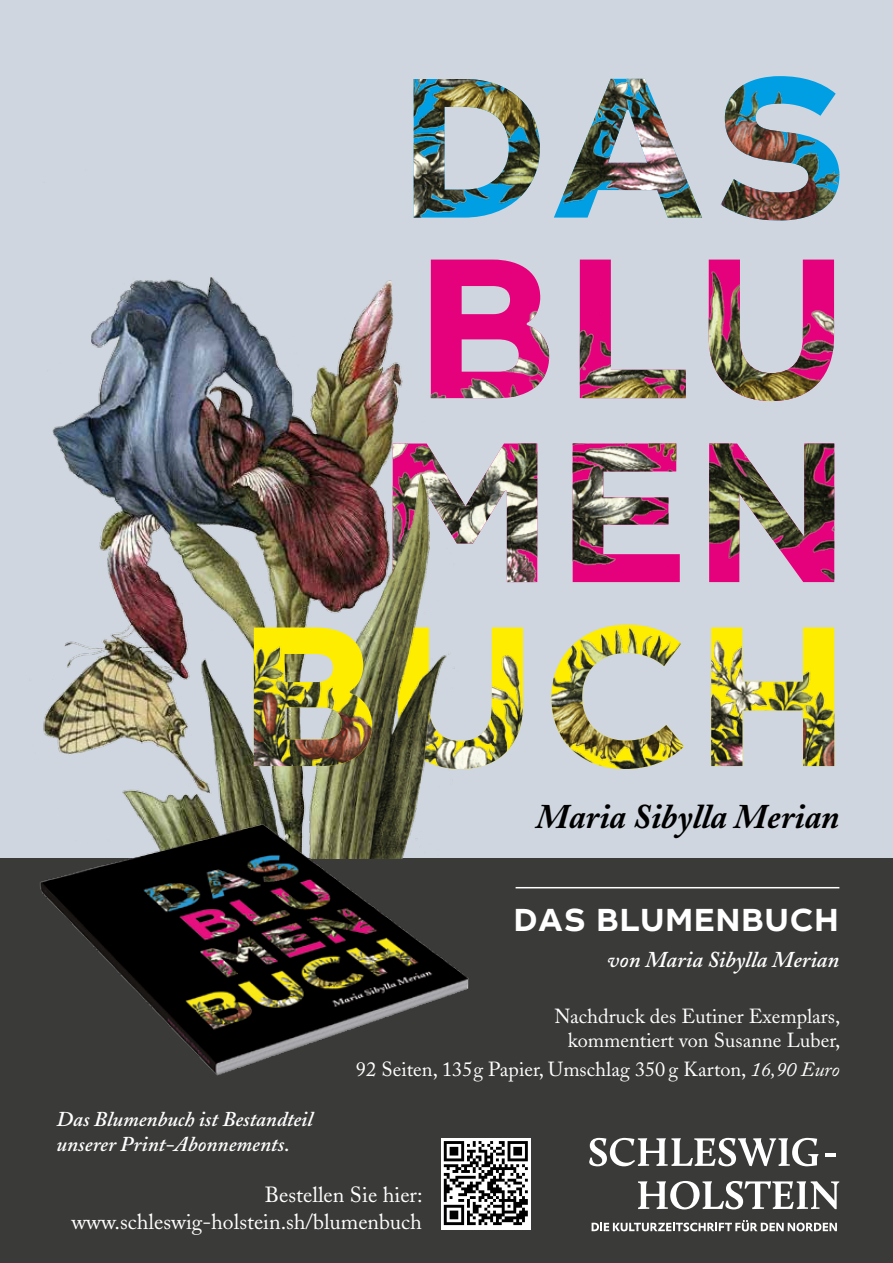
<style>
.page{position:relative;width:893px;height:1263px;background:#fff}
.page>*{position:absolute;margin:0;border:0;box-sizing:border-box;transform-origin:0 0}
.t1{font:italic 700 34.5px "Adobe Caslon";color:#000}
.t2{font:700 33px "Leto Sans";letter-spacing:.01em;color:#fff}
.t3{font:italic 600 22.5px "Adobe Caslon";color:#fff}
.t4{font:21.75px/26.1px "Adobe Caslon";color:#fff;text-align:right}
.t5{font:italic 600 21px/25.2px "Adobe Caslon";color:#fff}
.t6{font:20.25px/24.3px "Adobe Caslon";color:#fff;text-align:right}
.s1{font-style:italic}
</style>
<div class="page">
<div style="left:0;top:856px;width:893px;height:407px;background:#3a3a39"></div>
<div style="left:0;top:0;width:893px;height:857px;background:#cfd6df"></div>
<img style="left:0;top:277px;width:371px;height:581px">
<img style="left:513px;top:625px;width:321px;height:144px">
<img style="left:513px;top:260px;width:321px;height:322px">
<img style="left:414px;top:76px;width:425px;height:144px">
<img style="left:254px;top:627px;width:117px;height:139px">
<img style="left:371px;top:143px;width:142px;height:715px">
<svg style="left:589px;top:1138px;width:229px;height:28px"></svg>
<svg style="left:825px;top:1154px;width:11px;height:3px"></svg>
<svg style="left:638px;top:1181px;width:201px;height:28px"></svg>
<svg style="left:592px;top:1220px;width:245px;height:11px"></svg>
<div style="left:441px;top:1138px;width:90px;height:92px;background:#fff"></div>
<svg style="left:443px;top:1141px;width:79px;height:85px"></svg>
<svg style="left:444px;top:1141px;width:84px;height:84px"></svg>
<img style="left:8px;top:792px;width:486px;height:284px">
<hr style="left:516px;top:887px;width:323px;height:1px;background:#fff">
<p class="t1" style="left:536px;top:797px;width:305px">Maria Sibylla Merian</p>
<p class="t5" style="left:57px;top:1107px;width:258px">Das Blumenbuch ist Bestandteil unserer Print-Abonnements.</p>
<p class="t2" style="left:513px;top:898px;width:327px">DAS BLUMENBUCH</p>
<p class="t3" style="left:607px;top:947px;width:234px">von Maria Sibylla Merian</p>
<p class="t6" style="left:554px;top:1004px;width:287px">Nachdruck des Eutiner Exemplars, kommentiert von Susanne Luber,</p>
<p class="t6" style="left:356px;top:1057px;width:485px">92 Seiten, 135g Papier, Umschlag 350 g Karton, <span class="s1">16,90 Euro</span></p>
<p class="t4" style="left:71px;top:1182px;width:353px">Bestellen Sie hier: www.schleswig-holstein.sh/blumenbuch</p>
</div>
